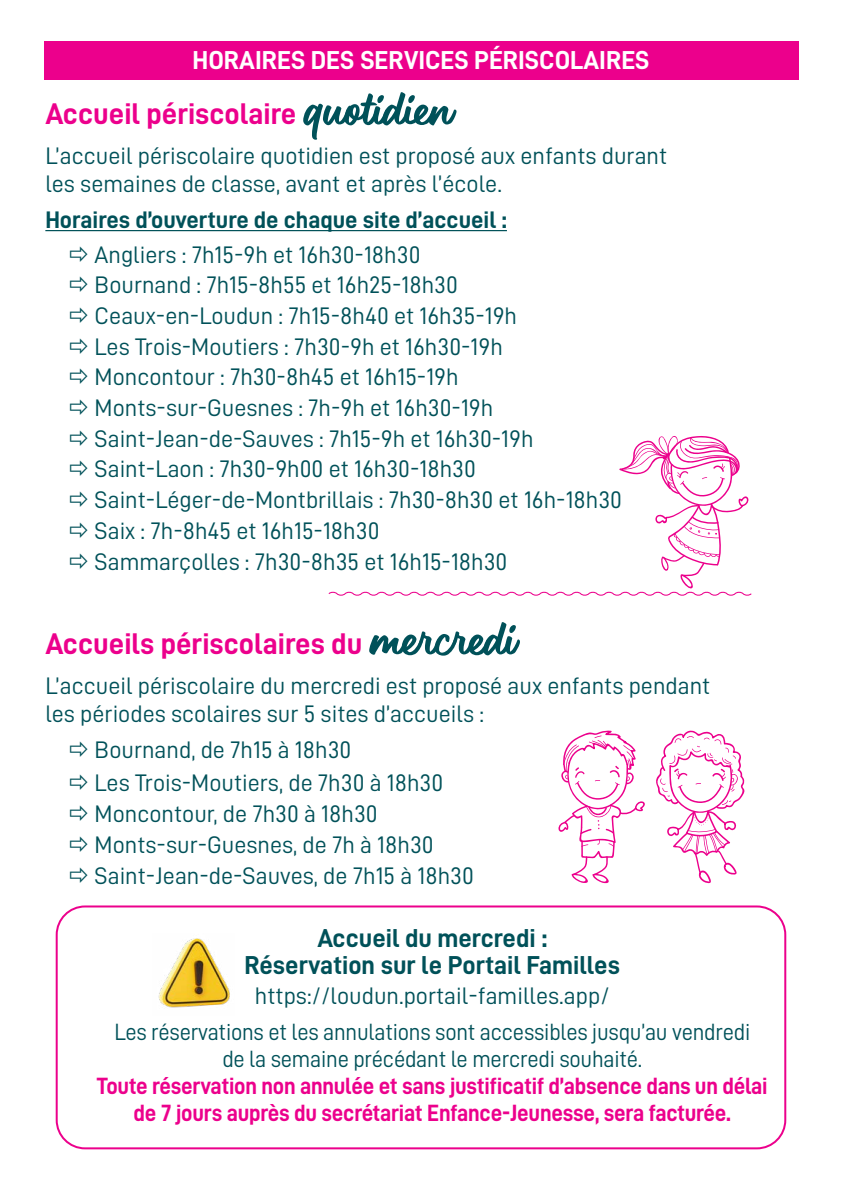
<style>
.page{position:relative;width:842px;height:1191px;background:#fff}
.page>*{position:absolute;margin:0;border:0;box-sizing:border-box;transform-origin:0 0}
.TEXTE_9_5pt{font:30px "D DIN Bold";color:#ec008c}
.TEXTE_9_5pt-2{font:26px/27px "D DIN Bold";color:#005159;text-align:center}
.TEXTE_9_5pt-3{font:26px "D DIN Bold";color:#fff}
.TEXTE_9_5pt-4{font:24px/28px "D DIN";color:#005159}
.TEXTE_9_5pt-5{font:24px "D DIN Bold";color:#005159}
.TEXTE_9_5pt-6{font:23.6px/27px "D DIN Bold";letter-spacing:-.01em;color:#ec008c;text-align:center;scale:.95 1}
.TEXTE_9_5pt-7{font:23.6px/27px "D DIN";letter-spacing:-.01em;color:#005159;text-align:center;scale:.95 1}
.s1{font-family:"Shopie";font-size:58px;color:#005159}
</style>
<div class="page">
<hr style="left:45px;top:230px;width:462px;height:1px;background:#005159">
<div style="left:44px;top:41px;width:754px;height:38px;background:#ec008c"></div>
<svg style="left:328px;top:436px;width:424px;height:160px"></svg>
<svg style="left:558px;top:730px;width:87px;height:153px"></svg>
<svg style="left:656px;top:730px;width:88px;height:154px"></svg>
<img style="left:158px;top:938px;width:72px;height:70px">
<div style="left:56px;top:905px;width:730px;height:244px;border:2px solid #ec008c;border-radius:28px"></div>
<p class="TEXTE_9_5pt-3" style="left:192px;top:46px;width:458px">HORAIRES DES SERVICES PÉRISCOLAIRES</p>
<p class="TEXTE_9_5pt" style="left:45px;top:97px;width:407px">Accueil périscolaire <span class="s1">quotidien</span></p>
<p class="TEXTE_9_5pt-4" style="left:45px;top:141px;width:623px">L’accueil périscolaire quotidien est proposé aux enfants durant les semaines de classe, avant et après l’école.</p>
<p class="TEXTE_9_5pt-5" style="left:45px;top:207px;width:463px">Horaires d’ouverture de chaque site d’accueil :</p>
<p class="TEXTE_9_5pt-4" style="left:95px;top:240px;width:327px">Angliers : 7h15-9h et 16h30-18h30</p>
<p class="TEXTE_9_5pt-4" style="left:95px;top:271px;width:365px">Bournand : 7h15-8h55 et 16h25-18h30</p>
<p class="TEXTE_9_5pt-4" style="left:95px;top:301px;width:424px">Ceaux-en-Loudun : 7h15-8h40 et 16h35-19h</p>
<p class="TEXTE_9_5pt-4" style="left:95px;top:332px;width:410px">Les Trois-Moutiers : 7h30-9h et 16h30-19h</p>
<p class="TEXTE_9_5pt-4" style="left:95px;top:363px;width:365px">Moncontour : 7h30-8h45 et 16h15-19h</p>
<p class="TEXTE_9_5pt-4" style="left:95px;top:393px;width:400px">Monts-sur-Guesnes : 7h-9h et 16h30-19h</p>
<p class="TEXTE_9_5pt-4" style="left:95px;top:424px;width:440px">Saint-Jean-de-Sauves : 7h15-9h et 16h30-19h</p>
<p class="TEXTE_9_5pt-4" style="left:95px;top:455px;width:383px">Saint-Laon : 7h30-9h00 et 16h30-18h30</p>
<p class="TEXTE_9_5pt-4" style="left:95px;top:485px;width:529px">Saint-Léger-de-Montbrillais : 7h30-8h30 et 16h-18h30</p>
<p class="TEXTE_9_5pt-4" style="left:95px;top:516px;width:286px">Saix : 7h-8h45 et 16h15-18h30</p>
<p class="TEXTE_9_5pt-4" style="left:95px;top:547px;width:414px">Sammarçolles : 7h30-8h35 et 16h15-18h30</p>
<p class="TEXTE_9_5pt" style="left:45px;top:627px;width:470px">Accueils périscolaires du <span class="s1">mercredi</span></p>
<p class="TEXTE_9_5pt-4" style="left:45px;top:671px;width:667px">L’accueil périscolaire du mercredi est proposé aux enfants pendant les périodes scolaires sur 5 sites d’accueils :</p>
<p class="TEXTE_9_5pt-4" style="left:95px;top:735px;width:258px">Bournand, de 7h15 à 18h30</p>
<p class="TEXTE_9_5pt-4" style="left:95px;top:769px;width:350px">Les Trois-Moutiers, de 7h30 à 18h30</p>
<p class="TEXTE_9_5pt-4" style="left:95px;top:799px;width:285px">Moncontour, de 7h30 à 18h30</p>
<p class="TEXTE_9_5pt-4" style="left:95px;top:830px;width:341px">Monts-sur-Guesnes, de 7h à 18h30</p>
<p class="TEXTE_9_5pt-4" style="left:95px;top:861px;width:381px">Saint-Jean-de-Sauves, de 7h15 à 18h30</p>
<p class="TEXTE_9_5pt-2" style="left:245px;top:924px;width:377px">Accueil du mercredi :<br>Réservation sur le Portail Familles</p>
<p class="TEXTE_9_5pt-4" style="left:255px;top:981px;width:356px">https://loudun.portail-familles.app/</p>
<p class="TEXTE_9_5pt-7" style="left:114px;top:1018px;width:671px">Les réservations et les annulations sont accessibles jusqu’au vendredi de la semaine précédant le mercredi souhaité.</p>
<p class="TEXTE_9_5pt-6" style="left:97px;top:1071px;width:707px">Toute réservation non annulée et sans justificatif d’absence dans un délai de 7 jours auprès du secrétariat Enfance-Jeunesse, sera facturée.</p>
</div>
